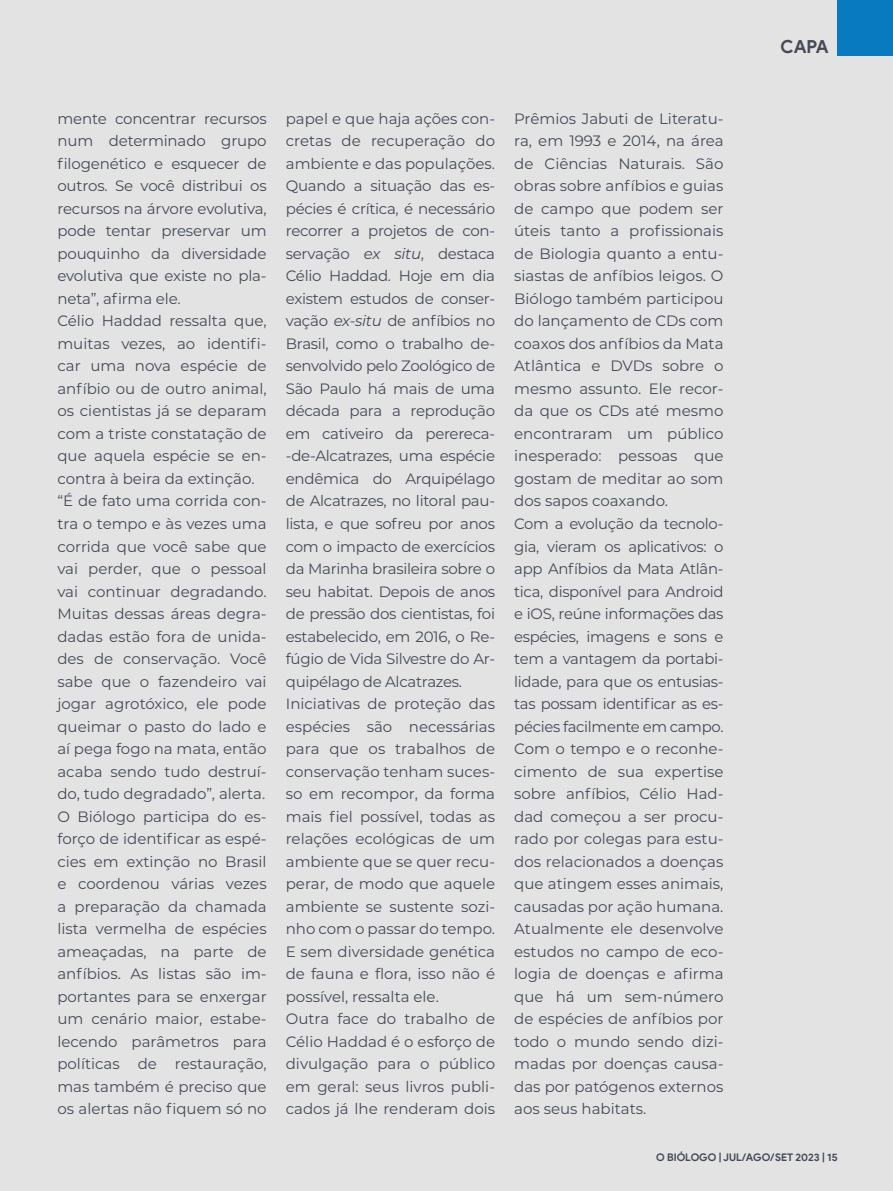
<style>
.page{position:relative;width:893px;height:1191px;background:#e3e3e3}
.page>*{position:absolute;margin:0;border:0;box-sizing:border-box;transform-origin:0 0}
.t1{font:700 18px "Product Sans";color:#454a56}
.t2{font:15px/22.5px "Montserrat";color:#454a56}
.t3{font:15px/22.5px "Montserrat";letter-spacing:-.02em;color:#454a56}
.t4{font:700 10.5px "Product Sans";color:#454a56}
.s1{font-style:italic}
</style>
<div class="page">
<div style="left:838px;top:0;width:55px;height:55px;background:#087bc0"></div>
<p class="t2" style="left:57px;top:107px;width:211px">mente concentrar recursos num determinado grupo filogenético e esquecer de outros. Se você distribui os recursos na árvore evolutiva, pode tentar preservar um pouquinho da diversidade evolutiva que existe no pla&shy;neta”, afirma ele.<br>Célio Haddad ressalta que, muitas vezes, ao identifi&shy;car uma nova espécie de anfíbio ou de outro animal, os cientistas já se deparam com a triste constatação de que aquela espécie se en&shy;contra à beira da extinção. “É de fato uma corrida con&shy;tra o tempo e às vezes uma corrida que você sabe que vai perder, que o pessoal vai continuar degradando.<br>Muitas dessas áreas degra&shy;dadas estão fora de unida&shy;des de conservação. Você sabe que o fazendeiro vai jogar agrotóxico, ele pode queimar o pasto do lado e aí pega fogo na mata, então acaba sendo tudo destruí&shy;do, tudo degradado”, alerta.<br>O Biólogo participa do es&shy;forço de identificar as espé&shy;cies em extinção no Brasil e coordenou várias vezes a preparação da chamada lista vermelha de espécies ameaçadas, na parte de anfíbios. As listas são im&shy;portantes para se enxergar um cenário maior, estabe&shy;lecendo parâmetros para políticas de restauração, mas também é preciso que os alertas não fiquem só no</p>
<p class="t3" style="left:286px;top:107px;width:211px">papel e que haja ações con&shy;cretas de recuperação do ambiente e das populações.<br>Quando a situação das es&shy;pécies é crítica, é necessário recorrer a projetos de con&shy;servação <span class="s1">ex situ</span>, destaca<br>Célio Haddad. Hoje em dia existem estudos de conser&shy;vação <span class="s1">ex-situ</span> de anfíbios no<br>Brasil, como o trabalho de&shy;senvolvido pelo Zoológico de<br>São Paulo há mais de uma década para a reprodução em cativeiro da perereca--de-Alcatrazes, uma espécie endêmica do Arquipélago de Alcatrazes, no litoral pau&shy;lista, e que sofreu por anos com o impacto de exercícios da Marinha brasileira sobre o seu habitat. Depois de anos de pressão dos cientistas, foi estabelecido, em 2016, o Re&shy;fúgio de Vida Silvestre do Ar&shy;quipélago de Alcatrazes.<br>Iniciativas de proteção das espécies são necessárias para que os trabalhos de conservação tenham suces&shy;so em recompor, da forma mais fiel possível, todas as relações ecológicas de um ambiente que se quer recu&shy;perar, de modo que aquele ambiente se sustente sozi&shy;nho com o passar do tempo.<br>E sem diversidade genética de fauna e flora, isso não é possível, ressalta ele.<br>Outra face do trabalho de<br>Célio Haddad é o esforço de divulgação para o público em geral: seus livros publi&shy;cados já lhe renderam dois</p>
<p class="t2" style="left:514px;top:107px;width:211px">Prêmios Jabuti de Literatu&shy;ra, em 1993 e 2014, na área de Ciências Naturais. São obras sobre anfíbios e guias de campo que podem ser úteis tanto a profissionais de Biologia quanto a entu&shy;siastas de anfíbios leigos. O<br>Biólogo também participou do lançamento de CDs com coaxos dos anfíbios da Mata<br>Atlântica e DVDs sobre o mesmo assunto. Ele recor&shy;da que os CDs até mesmo encontraram um público inesperado: pessoas que gostam de meditar ao som dos sapos coaxando.<br>Com a evolução da tecnolo&shy;gia, vieram os aplicativos: o app Anfíbios da Mata Atlân&shy;tica, disponível para Android e iOS, reúne informações das espécies, imagens e sons e tem a vantagem da portabi&shy;lidade, para que os entusias&shy;tas possam identificar as es&shy;pécies facilmente em campo.<br>Com o tempo e o reconhe&shy;cimento de sua expertise sobre anfíbios, Célio Had&shy;dad começou a ser procu&shy;rado por colegas para estu&shy;dos relacionados a doenças que atingem esses animais, causadas por ação humana.<br>Atualmente ele desenvolve estudos no campo de eco&shy;logia de doenças e afirma que há um sem-número de espécies de anfíbios por todo o mundo sendo dizi&shy;madas por doenças causa&shy;das por patógenos externos aos seus habitats.</p>
<p class="t1" style="left:780px;top:36px;width:50px">CAPA</p>
<p class="t4" style="left:656px;top:1150px;width:183px">O BIÓLOGO | JUL/AGO/SET 2023 | 15</p>
</div>
